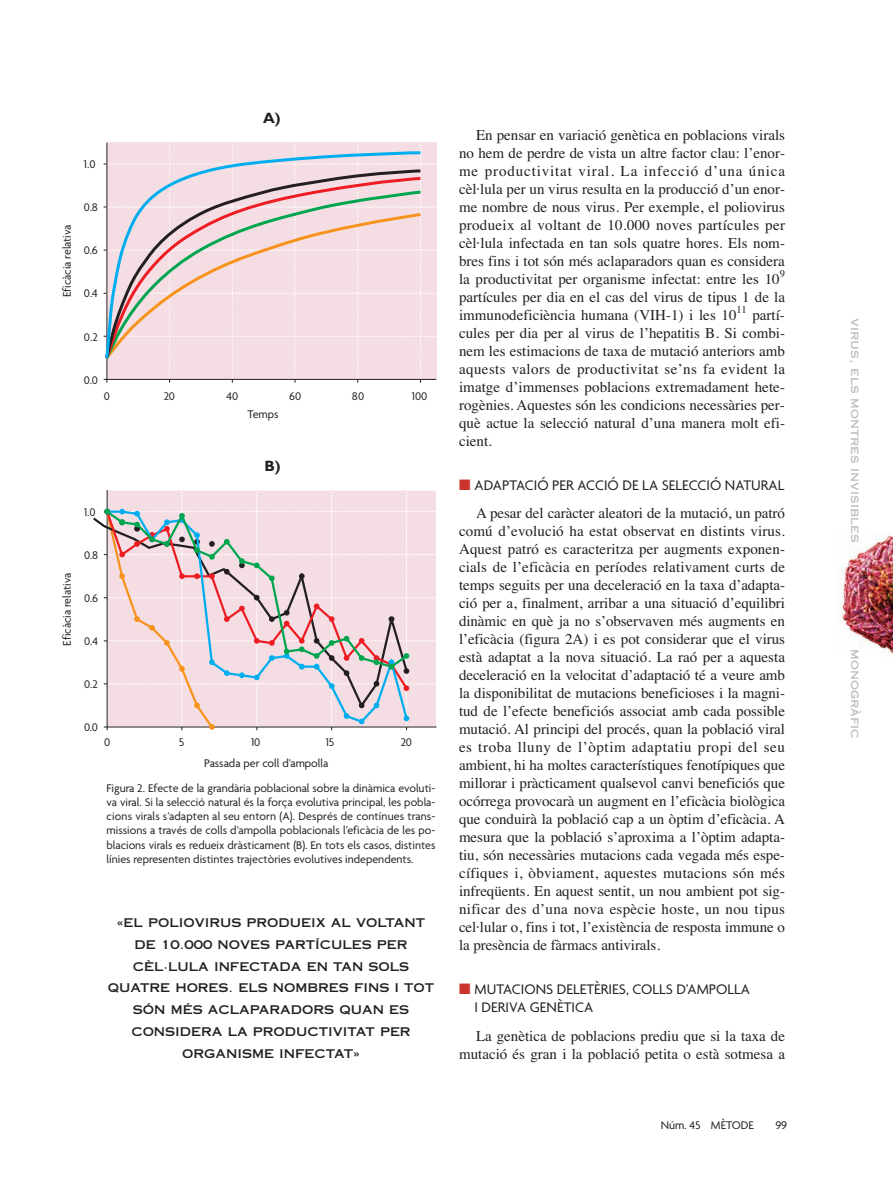
<style>
.page{position:relative;width:893px;height:1191px;background:#fff}
.page>*{position:absolute;margin:0;border:0;box-sizing:border-box;transform-origin:0 0}
.t1{font:15px/18px "Times";color:#231f20;text-align:justify}
.t2{font:15px/18px "Agenda";color:#231f20}
.t3{font:700 15px "Gill Sans";color:#231f20}
.t4{font:12px/14.2px "Agenda";color:#231f20;text-align:justify}
.t5{font:12px/21.8px "Copperplate Thirty One AB";color:#231f20;text-align:center}
.t6{font:12px "Copperplate Thirty One AB";color:#bcbdc0}
.t7{font:10.5px "Times";color:#231f20}
.s1{color:#ca342b}
</style>
<div class="page">
<img style="left:839px;top:533px;width:54px;height:121px">
<svg style="left:104px;top:143px;width:332px;height:240px;background:#f3dfe4"></svg>
<hr style="left:107px;top:379px;width:329px;height:1px;background:#231f20">
<hr style="left:107px;top:143px;width:1px;height:236px;background:#231f20">
<svg style="left:104px;top:150px;width:319px;height:211px;background:#e7d4d7"></svg>
<svg style="left:104px;top:490px;width:332px;height:240px;background:#e7d5d9"></svg>
<p class="t4" style="left:84px;top:158px;width:13px">1.0</p>
<p class="t4" style="left:61px;top:297px;width:74px;rotate:-90deg">Eficàcia relativa</p>
<p class="t4" style="left:84px;top:201px;width:15px">0.8</p>
<p class="t4" style="left:84px;top:244px;width:15px">0.6</p>
<p class="t4" style="left:84px;top:287px;width:15px">0.4</p>
<p class="t4" style="left:84px;top:330px;width:15px">0.2</p>
<p class="t3" style="left:263px;top:113px;width:19px">A)</p>
<p class="t4" style="left:84px;top:374px;width:15px">0.0</p>
<p class="t4" style="left:104px;top:389px;width:8px">0</p>
<p class="t4" style="left:164px;top:389px;width:13px">20</p>
<p class="t4" style="left:227px;top:389px;width:13px">40</p>
<p class="t4" style="left:289px;top:389px;width:14px">60</p>
<p class="t4" style="left:352px;top:389px;width:14px">80</p>
<p class="t4" style="left:412px;top:389px;width:17px">100</p>
<p class="t4" style="left:248px;top:408px;width:32px">Temps</p>
<p class="t4" style="left:84px;top:506px;width:13px">1.0</p>
<p class="t4" style="left:61px;top:645px;width:74px;rotate:-90deg">Eficàcia relativa</p>
<p class="t4" style="left:84px;top:549px;width:15px">0.8</p>
<p class="t4" style="left:84px;top:592px;width:15px">0.6</p>
<p class="t4" style="left:84px;top:635px;width:15px">0.4</p>
<p class="t4" style="left:84px;top:678px;width:15px">0.2</p>
<p class="t3" style="left:264px;top:461px;width:18px">B)</p>
<p class="t4" style="left:84px;top:721px;width:15px">0.0</p>
<p class="t4" style="left:104px;top:735px;width:8px">0</p>
<p class="t4" style="left:179px;top:735px;width:7px">5</p>
<p class="t4" style="left:251px;top:735px;width:11px">10</p>
<p class="t4" style="left:326px;top:735px;width:10px">15</p>
<p class="t4" style="left:401px;top:735px;width:13px">20</p>
<p class="t4" style="left:204px;top:757px;width:126px">Passada per coll d’ampolla</p>
<p class="t4" style="left:107px;top:781px;width:330px">Figura 2. Efecte de la grandària poblacional sobre la dinàmica evoluti&shy;va viral. Si la selecció natural és la força evolutiva principal, les pobla&shy;cions virals s’adapten al seu entorn (A). Després de contínues trans&shy;missions a través de colls d’ampolla poblacionals l’eficàcia de les po&shy;blacions virals es redueix dràsticament (B). En tots els casos, distintes línies representen distintes trajectòries evolutives independents.</p>
<p class="t5" style="left:108px;top:912px;width:328px">«EL POLIOVIRUS PRODUEIX AL VOLTANT<br>DE 10.000 NOVES PARTÍCULES PER<br>CÈL·LULA INFECTADA EN TAN SOLS<br>QUATRE HORES. ELS NOMBRES FINS I TOT<br>SÓN MÉS ACLAPARADORS QUAN ES<br>CONSIDERA LA PRODUCTIVITAT PER<br>ORGANISME INFECTAT»</p>
<p class="t1" style="left:459px;top:127px;width:328px;text-indent:17px">En pensar en variació genètica en poblacions virals no hem de perdre de vista un altre factor clau: l’enor&shy;me productivitat viral. La infecció d’una única cèl·lula per un virus resulta en la producció d’un enor&shy;me nombre de nous virus. Per exemple, el poliovirus produeix al voltant de 10.000 noves partícules per cèl·lula infectada en tan sols quatre hores. Els nom&shy;bres fins i tot són més aclaparadors quan es considera la productivitat per organisme infectat: entre les 10</p>
<p class="t7" style="left:780px;top:270px;width:7px">9</p>
<p class="t1" style="left:459px;top:289px;width:327px">partícules per dia en el cas del virus de tipus 1 de la immunodeficiència humana (VIH-1) i les 10</p>
<p class="t7" style="left:736px;top:306px;width:12px">11</p>
<p class="t1" style="left:459px;top:307px;width:327px;text-indent:293px">partí&shy;cules per dia per al virus de l’hepatitis B. Si combi&shy;nem les estimacions de taxa de mutació anteriors amb aquests valors de productivitat se’ns fa evident la imatge d’immenses poblacions extremadament hete&shy;rogènies. Aquestes són les condicions necessàries per&shy;què actue la selecció natural d’una manera molt efi&shy;cient.</p>
<p class="t2" style="left:459px;top:477px;width:327px"><span class="s1">■</span> ADAPTACIÓ PER ACCIÓ DE LA SELECCIÓ NATURAL</p>
<p class="t1" style="left:459px;top:505px;width:327px;text-indent:17px">A pesar del caràcter aleatori de la mutació, un patró comú d’evolució ha estat observat en distints virus.<br>Aquest patró es caracteritza per augments exponen&shy;cials de l’eficàcia en períodes relativament curts de temps seguits per una deceleració en la taxa d’adapta&shy;ció per a, finalment, arribar a una situació d’equilibri dinàmic en què ja no s’observaven més augments en l’eficàcia (figura 2A) i es pot considerar que el virus està adaptat a la nova situació. La raó per a aquesta deceleració en la velocitat d’adaptació té a veure amb la disponibilitat de mutacions beneficioses i la magni&shy;tud de l’efecte beneficiós associat amb cada possible mutació. Al principi del procés, quan la població viral es troba lluny de l’òptim adaptatiu propi del seu ambient, hi ha moltes característiques fenotípiques que millorar i pràcticament qualsevol canvi beneficiós que ocórrega provocarà un augment en l’eficàcia biològica que conduirà la població cap a un òptim d’eficàcia. A mesura que la població s’aproxima a l’òptim adapta&shy;tiu, són necessàries mutacions cada vegada més espe&shy;cífiques i, òbviament, aquestes mutacions són més infreqüents. En aquest sentit, un nou ambient pot sig&shy;nificar des d’una nova espècie hoste, un nou tipus cel·lular o, fins i tot, l’existència de resposta immune o la presència de fàrmacs antivirals.</p>
<p class="t2" style="left:475px;top:981px;width:277px;text-indent:-16px"><span class="s1">■</span> MUTACIONS DELETÈRIES, COLLS D’AMPOLLA<br>I DERIVA GENÈTICA</p>
<p class="t1" style="left:459px;top:1028px;width:327px;text-align:right">La genètica de poblacions prediu que si la taxa de mutació és gran i la població petita o està sotmesa a</p>
<p class="t4" style="left:661px;top:1118px;width:95px">Núm. 45 MÈTODE</p>
<p class="t4" style="left:775px;top:1118px;width:13px">99</p>
<p class="t6" style="left:862px;top:318px;width:225px;rotate:90deg">virus, els montres invisibles</p>
<p class="t6" style="left:862px;top:649px;width:91px;rotate:90deg">monogràfic</p>
</div>
